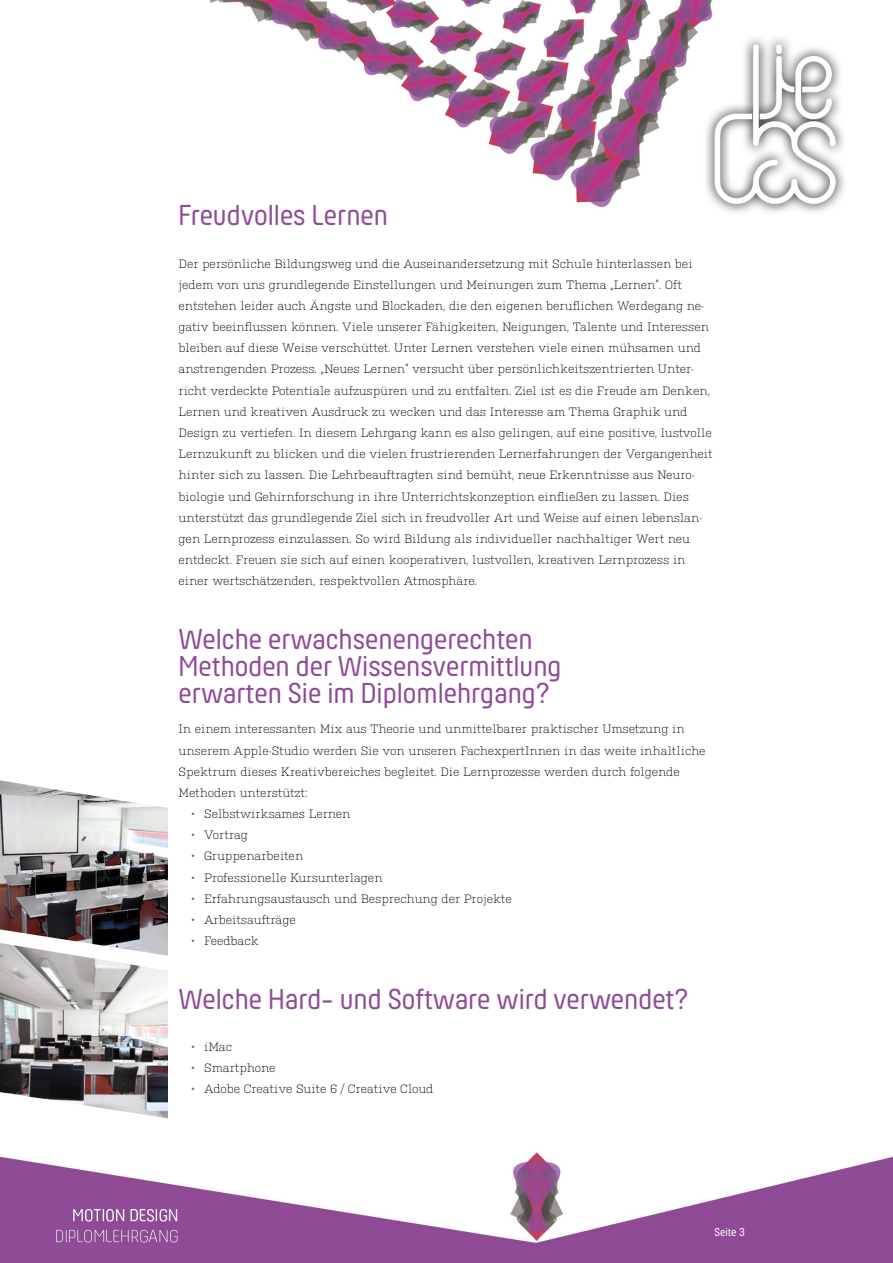
<style>
.page{position:relative;width:893px;height:1263px;background:#fff}
.page>*{position:absolute;margin:0;border:0;box-sizing:border-box;transform-origin:0 0}
.t1{font:30px/27px "Hansom FY";color:#904b97}
.t2{font:300 12px/21.1px "Kulturista";color:#000}
.t3{font:12px "Hansom FY";color:#fff}
.s1{color:#904b97}
</style>
<div class="page">
<img style="left:0;top:0;width:893px;height:1263px">
<img style="left:0;top:780px;width:168px;height:163px">
<img style="left:0;top:943px;width:168px;height:175px">
<h1 class="t1" style="left:179px;top:201px;width:211px">Freudvolles Lernen</h1>
<p class="t2" style="left:179px;top:252px;width:536px">Der persönliche Bildungsweg und die Auseinandersetzung mit Schule hinterlassen bei jedem von uns grundlegende Einstellungen und Meinungen zum Thema „Lernen“. Oft entstehen leider auch Ängste und Blockaden, die den eigenen beruflichen Werdegang ne&shy;gativ beeinflussen können. Viele unserer Fähigkeiten, Neigungen, Talente und Interessen bleiben auf diese Weise verschüttet. Unter Lernen verstehen viele einen mühsamen und anstrengenden Prozess. „Neues Lernen“ versucht über persönlichkeitszentrierten Unter&shy;richt verdeckte Potentiale aufzuspüren und zu entfalten. Ziel ist es die Freude am Denken, Lernen und kreativen Ausdruck zu wecken und das Interesse am Thema Graphik und Design zu vertiefen. In diesem Lehrgang kann es also gelingen, auf eine positive, lustvolle Lernzukunft zu blicken und die vielen frustrierenden Lernerfahrungen der Vergangenheit hinter sich zu lassen. Die Lehrbeauftragten sind bemüht, neue Erkenntnisse aus Neuro&shy;biologie und Gehirnforschung in ihre Unterrichtskonzeption einfließen zu lassen. Dies unterstützt das grundlegende Ziel sich in freudvoller Art und Weise auf einen lebenslan&shy;gen Lernprozess einzulassen. So wird Bildung als individueller nachhaltiger Wert neu entdeckt. Freuen sie sich auf einen kooperativen, lustvollen, kreativen Lernprozess in einer wertschätzenden, respektvollen Atmosphäre.</p>
<h1 class="t1" style="left:179px;top:625px;width:384px">Welche erwachsenengerechten<br>Methoden der Wissensvermittlung erwarten Sie im Diplomlehrgang?</h1>
<p class="t2" style="left:179px;top:718px;width:528px">In einem interessanten Mix aus Theorie und unmittelbarer praktischer Umsetzung in unserem Apple-Studio werden Sie von unseren FachexpertInnen in das weite inhaltliche Spektrum dieses Kreativbereiches begleitet. Die Lernprozesse werden durch folgende Methoden unterstützt:</p>
<p class="t2" style="left:191px;top:802px;width:161px"><span class="s1">•</span> Selbstwirksames Lernen</p>
<p class="t2" style="left:191px;top:823px;width:58px"><span class="s1">•</span> Vortrag</p>
<p class="t2" style="left:191px;top:845px;width:113px"><span class="s1">•</span> Gruppenarbeiten</p>
<p class="t2" style="left:191px;top:866px;width:193px"><span class="s1">•</span> Professionelle Kursunterlagen</p>
<p class="t2" style="left:191px;top:887px;width:322px"><span class="s1">•</span> Erfahrungsaustausch und Besprechung der Projekte</p>
<p class="t2" style="left:191px;top:908px;width:106px"><span class="s1">•</span> Arbeitsaufträge</p>
<p class="t2" style="left:191px;top:929px;width:69px"><span class="s1">•</span> Feedback</p>
<h1 class="t1" style="left:179px;top:985px;width:511px">Welche Hard- und Software wird verwendet?</h1>
<p class="t2" style="left:191px;top:1035px;width:42px"><span class="s1">•</span> iMac</p>
<p class="t2" style="left:191px;top:1056px;width:86px"><span class="s1">•</span> Smartphone</p>
<p class="t2" style="left:191px;top:1077px;width:243px"><span class="s1">•</span> Adobe Creative Suite 6 / Creative Cloud</p>
<p class="t3" style="left:714px;top:1225px;width:32px">Seite 3</p>
</div>
